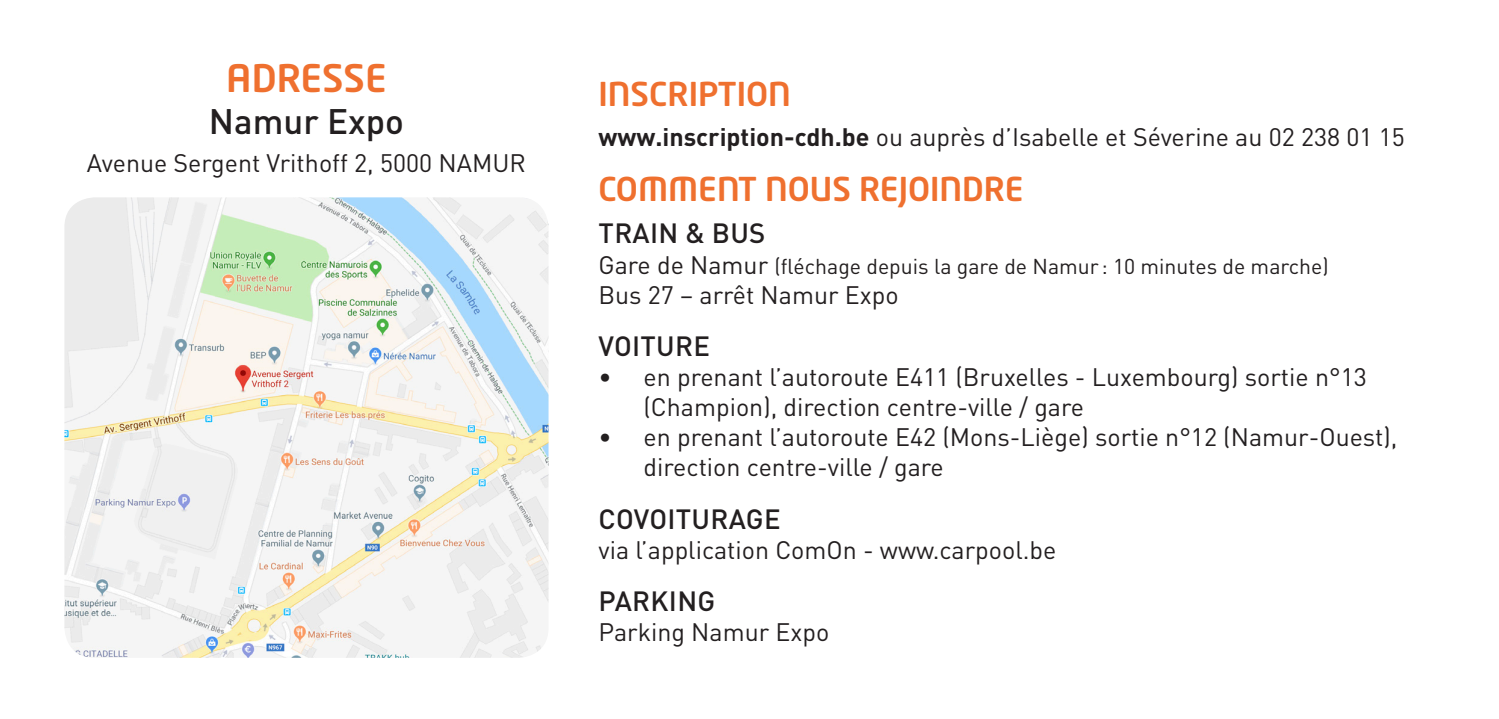
<style>
.page{position:relative;width:1499px;height:719px;background:#fff}
.page>*{position:absolute;margin:0;border:0;box-sizing:border-box;transform-origin:0 0}
.t1{font:500 37.5px "Neo Tech Std";color:#ef702f}
.t2{font:500 35px "DIN Pro";color:#231f20}
.t3{font:500 32.5px "Neo Tech Std";color:#ef702f}
.t4{font:500 27.5px "DIN Pro";letter-spacing:.01em;color:#231f20}
.t5{font:25px/30px "DIN Pro";color:#231f20}
.t6{font:21.25px "DIN Pro";color:#231f20}
.s1{font-weight:700}
.s2{font-size:25px}
</style>
<div class="page">
<img style="left:64px;top:197px;width:484px;height:460px">
<p class="t1" style="left:226px;top:54px;width:162px">ADRESSE</p>
<p class="t2" style="left:209px;top:98px;width:197px">Namur Expo</p>
<p class="t5" style="left:87px;top:147px;width:440px">Avenue Sergent Vrithoff 2, 5000 NAMUR</p>
<p class="t3" style="left:598px;top:73px;width:194px">INSCRIPTION</p>
<p class="t5" style="left:598px;top:121px;width:808px"><span class="s1">www.inscription-cdh.be</span> ou auprès d’Isabelle et Séverine au 02 238 01 15</p>
<p class="t3" style="left:598px;top:168px;width:426px">COMMENT NOUS REJOINDRE</p>
<p class="t4" style="left:598px;top:215px;width:168px">TRAIN &amp; BUS</p>
<p class="t6" style="left:598px;top:251px;width:731px"><span class="s2">Gare de Namur</span> (fléchage depuis la gare de Namur : 10 minutes de marche)</p>
<p class="t5" style="left:598px;top:278px;width:302px">Bus 27 – arrêt Namur Expo</p>
<p class="t4" style="left:598px;top:327px;width:113px">VOITURE</p>
<p class="t5" style="left:643px;top:361px;width:725px;text-indent:-45px">• en prenant l’autoroute E411 (Bruxelles - Luxembourg) sortie n°13 (Champion), direction centre-ville / gare</p>
<p class="t5" style="left:643px;top:421px;width:755px;text-indent:-45px">• en prenant l’autoroute E42 (Mons-Liège) sortie n°12 (Namur-Ouest), direction centre-ville / gare</p>
<p class="t4" style="left:598px;top:500px;width:183px">COVOITURAGE</p>
<p class="t5" style="left:598px;top:533px;width:459px">via l’application ComOn - www.carpool.be</p>
<p class="t4" style="left:598px;top:582px;width:118px">PARKING</p>
<p class="t5" style="left:598px;top:616px;width:232px">Parking Namur Expo</p>
</div>
